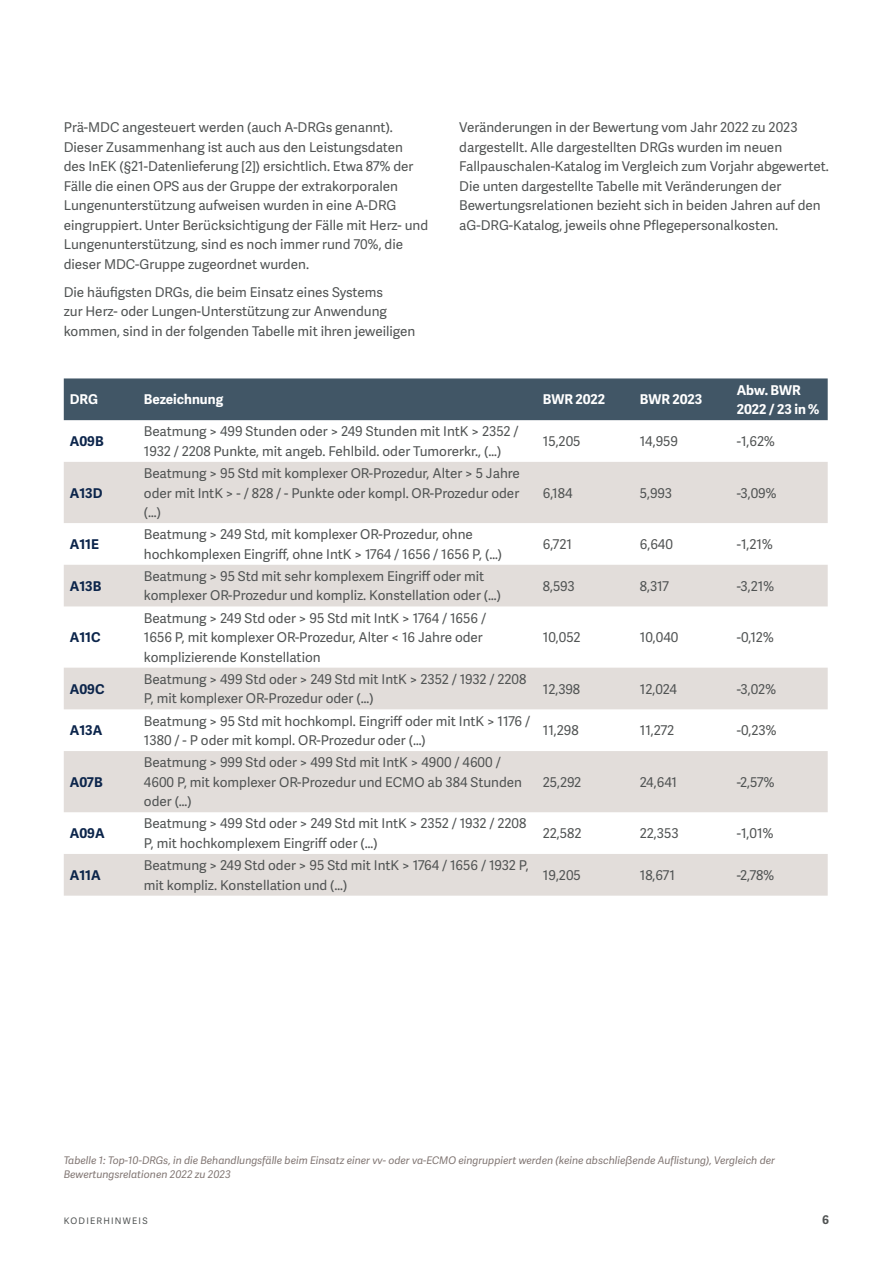
<style>
.page{position:relative;width:893px;height:1263px;background:#fff}
.page>*{position:absolute;margin:0;border:0;box-sizing:border-box;transform-origin:0 0}
.t1{font:13.5px/19.5px "Adelle Sans";color:#505353}
.t2{font:700 13.5px/19.5px "Adelle Sans";color:#fff}
.t3{font:700 13.5px "Adelle Sans";color:#0c254b}
.t4{font:700 12px "Adelle Sans";color:#505353}
.t5{font:italic 10.5px/13.5px "Adelle Sans";color:#807572}
.t6{font:9px "Adelle Sans";letter-spacing:.135em;color:#505353}
</style>
<div class="page">
<div style="left:64px;top:378px;width:764px;height:42px;background:#415666"></div>
<svg style="left:64px;top:462px;width:764px;height:434px;fill:#e2ddda"></svg>
<p class="t1" style="left:64px;top:117px;width:366px">Prä-MDC angesteuert werden (auch A-DRGs genannt).<br>Dieser Zusammenhang ist auch aus den Leistungsdaten des InEK (§21-Datenlieferung [2]) ersichtlich. Etwa 87% der Fälle die einen OPS aus der Gruppe der extrakorporalen Lungenunterstützung aufweisen wurden in eine A-DRG eingruppiert. Unter Berücksichtigung der Fälle mit Herz- und Lungenunterstützung, sind es noch immer rund 70%, die dieser MDC-Gruppe zugeordnet wurden.</p>
<p class="t1" style="left:64px;top:282px;width:353px">Die häufigsten DRGs, die beim Einsatz eines Systems<br>zur Herz- oder Lungen-Unterstützung zur Anwendung kommen, sind in der folgenden Tabelle mit ihren jeweiligen</p>
<p class="t1" style="left:459px;top:117px;width:371px">Veränderungen in der Bewertung vom Jahr 2022 zu 2023 dargestellt. Alle dargestellten DRGs wurden im neuen Fallpauschalen-Katalog im Vergleich zum Vorjahr abgewertet.<br>Die unten dargestellte Tabelle mit Veränderungen der Bewertungsrelationen bezieht sich in beiden Jahren auf den aG-DRG-Katalog, jeweils ohne Pflegepersonalkosten.</p>
<p class="t2" style="left:70px;top:389px;width:30px">DRG</p>
<p class="t2" style="left:144px;top:389px;width:81px">Bezeichnung</p>
<p class="t2" style="left:543px;top:389px;width:64px">BWR 2022</p>
<p class="t2" style="left:640px;top:389px;width:64px">BWR 2023</p>
<p class="t2" style="left:737px;top:379px;width:84px">Abw. BWR<br>2022 / 23 in %</p>
<p class="t3" style="left:70px;top:431px;width:35px">A09B</p>
<p class="t1" style="left:144px;top:421px;width:376px">Beatmung &gt; 499 Stunden oder &gt; 249 Stunden mit IntK &gt; 2352 /<br>1932 / 2208 Punkte, mit angeb. Fehlbild. oder Tumorerkr., (…)</p>
<p class="t1" style="left:543px;top:431px;width:39px">15,205</p>
<p class="t1" style="left:640px;top:431px;width:40px">14,959</p>
<p class="t1" style="left:737px;top:431px;width:40px">-1,62%</p>
<p class="t3" style="left:70px;top:483px;width:34px">A13D</p>
<p class="t1" style="left:144px;top:463px;width:378px;text-align:justify">Beatmung &gt; 95 Std mit komplexer OR-Prozedur, Alter &gt; 5 Jahre oder mit IntK &gt; - / 828 / - Punkte oder kompl. OR-Prozedur oder (…)</p>
<p class="t1" style="left:543px;top:483px;width:31px">6,184</p>
<p class="t1" style="left:640px;top:483px;width:34px">5,993</p>
<p class="t1" style="left:737px;top:483px;width:42px">-3,09%</p>
<p class="t3" style="left:70px;top:534px;width:31px">A11E</p>
<p class="t1" style="left:144px;top:524px;width:360px">Beatmung &gt; 249 Std, mit komplexer OR-Prozedur, ohne hochkomplexen Eingriff, ohne IntK &gt; 1764 / 1656 / 1656 P, (…)</p>
<p class="t1" style="left:543px;top:534px;width:31px">6,721</p>
<p class="t1" style="left:640px;top:534px;width:35px">6,640</p>
<p class="t1" style="left:737px;top:534px;width:38px">-1,21%</p>
<p class="t3" style="left:70px;top:576px;width:33px">A13B</p>
<p class="t1" style="left:144px;top:566px;width:359px">Beatmung &gt; 95 Std mit sehr komplexem Eingriff oder mit komplexer OR-Prozedur und kompliz. Konstellation oder (…)</p>
<p class="t1" style="left:543px;top:576px;width:33px">8,593</p>
<p class="t1" style="left:640px;top:576px;width:31px">8,317</p>
<p class="t1" style="left:737px;top:576px;width:39px">-3,21%</p>
<p class="t3" style="left:70px;top:627px;width:32px">A11C</p>
<p class="t1" style="left:144px;top:608px;width:344px">Beatmung &gt; 249 Std oder &gt; 95 Std mit IntK &gt; 1764 / 1656 /<br>1656 P, mit komplexer OR-Prozedur, Alter &lt; 16 Jahre oder komplizierende Konstellation</p>
<p class="t1" style="left:543px;top:627px;width:39px">10,052</p>
<p class="t1" style="left:640px;top:627px;width:40px">10,040</p>
<p class="t1" style="left:737px;top:627px;width:39px">-0,12%</p>
<p class="t3" style="left:70px;top:679px;width:36px">A09C</p>
<p class="t1" style="left:144px;top:669px;width:384px">Beatmung &gt; 499 Std oder &gt; 249 Std mit IntK &gt; 2352 / 1932 / 2208<br>P, mit komplexer OR-Prozedur oder (…)</p>
<p class="t1" style="left:543px;top:679px;width:39px">12,398</p>
<p class="t1" style="left:640px;top:679px;width:39px">12,024</p>
<p class="t1" style="left:737px;top:679px;width:41px">-3,02%</p>
<p class="t3" style="left:70px;top:721px;width:34px">A13A</p>
<p class="t1" style="left:144px;top:710px;width:388px">Beatmung &gt; 95 Std mit hochkompl. Eingriff oder mit IntK &gt; 1176 /<br>1380 / - P oder mit kompl. OR-Prozedur oder (…)</p>
<p class="t1" style="left:543px;top:720px;width:37px">11,298</p>
<p class="t1" style="left:640px;top:720px;width:36px">11,272</p>
<p class="t1" style="left:737px;top:720px;width:41px">-0,23%</p>
<p class="t3" style="left:70px;top:772px;width:34px">A07B</p>
<p class="t1" style="left:144px;top:752px;width:380px">Beatmung &gt; 999 Std oder &gt; 499 Std mit IntK &gt; 4900 / 4600 /<br>4600 P, mit komplexer OR-Prozedur und ECMO ab 384 Stunden oder (…)</p>
<p class="t1" style="left:543px;top:772px;width:40px">25,292</p>
<p class="t1" style="left:640px;top:772px;width:39px">24,641</p>
<p class="t1" style="left:737px;top:772px;width:39px">-2,57%</p>
<p class="t3" style="left:70px;top:823px;width:36px">A09A</p>
<p class="t1" style="left:144px;top:813px;width:384px">Beatmung &gt; 499 Std oder &gt; 249 Std mit IntK &gt; 2352 / 1932 / 2208<br>P, mit hochkomplexem Eingriff oder (…)</p>
<p class="t1" style="left:543px;top:823px;width:40px">22,582</p>
<p class="t1" style="left:640px;top:823px;width:40px">22,353</p>
<p class="t1" style="left:737px;top:823px;width:38px">-1,01%</p>
<p class="t3" style="left:70px;top:865px;width:33px">A11A</p>
<p class="t1" style="left:144px;top:855px;width:386px">Beatmung &gt; 249 Std oder &gt; 95 Std mit IntK &gt; 1764 / 1656 / 1932 P, mit kompliz. Konstellation und (…)</p>
<p class="t1" style="left:543px;top:865px;width:40px">19,205</p>
<p class="t1" style="left:640px;top:865px;width:37px">18,671</p>
<p class="t1" style="left:737px;top:865px;width:39px">-2,78%</p>
<p class="t5" style="left:64px;top:1153px;width:713px">Tabelle 1: Top-10-DRGs, in die Behandlungsfälle beim Einsatz einer vv- oder va-ECMO eingruppiert werden (keine abschließende Auflistung), Vergleich der<br>Bewertungsrelationen 2022 zu 2023</p>
<p class="t6" style="left:64px;top:1215px;width:85px">KODIERHINWEIS</p>
<p class="t4" style="left:822px;top:1211px;width:8px">6</p>
</div>
